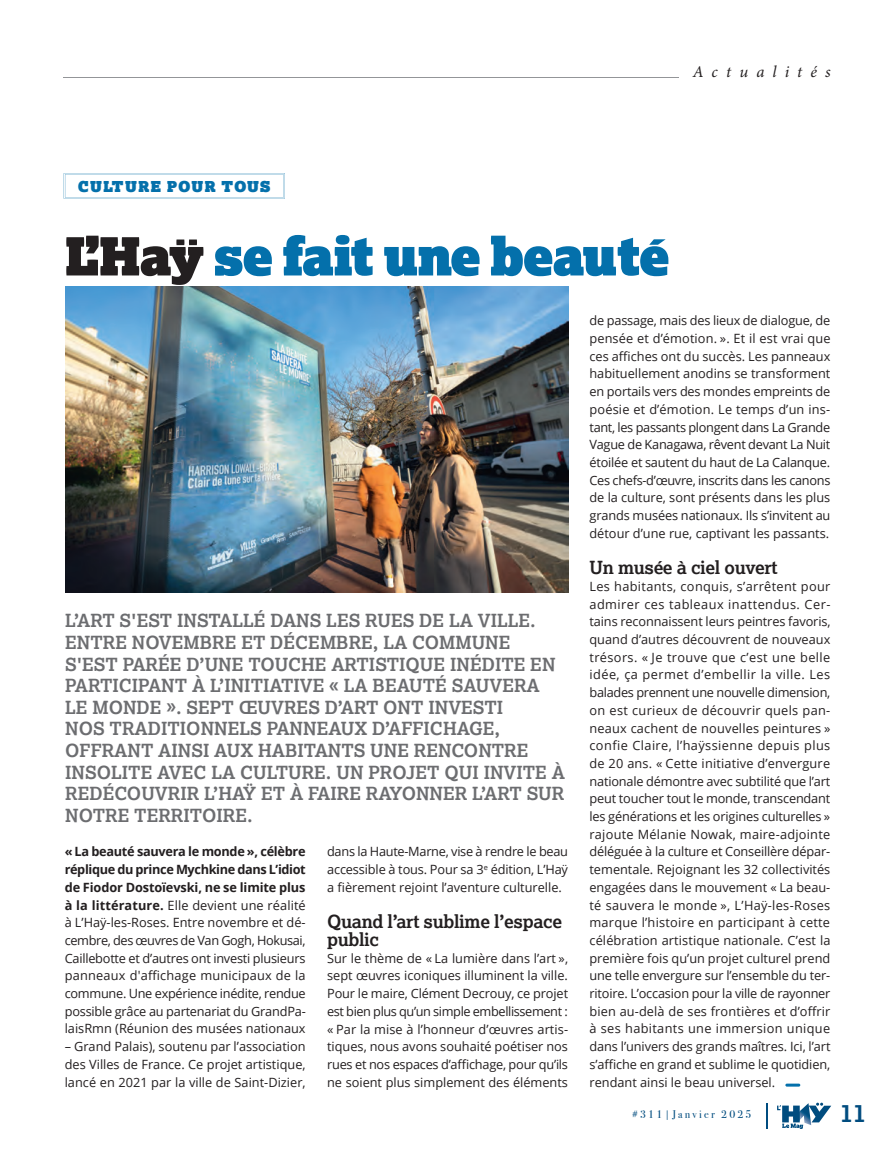
<style>
.page{position:relative;width:894px;height:1149px;background:#fff}
.page>*{position:absolute;margin:0;border:0;box-sizing:border-box;transform-origin:0 0}
.t1{font:52.5px "Lexia Advertising";letter-spacing:-.015em;color:#0470ab}
.t2{font:700 25.05px "Lexia";color:#004c7f}
.t3{font:700 18px/21.6px "Lexia";color:#6c6d70}
.t4{font:700 18px/18px "Lexia";letter-spacing:-.02em;color:#231f20}
.t5{font:italic 16.5px "Minion Pro";letter-spacing:.49em;color:#231f20}
.t6{font:15px "Lexia Advertising";letter-spacing:.1em;color:#0470ab}
.t7{font:12.75px/17.7px "Open Sans";color:#231f20;text-align:justify}
.t8{font:11.1px "Bodoni Svty Two ITCTT";letter-spacing:.2em;color:#004c7f}
.s1{color:#231f20}
.s2{font-weight:700}
</style>
<div class="page">
<hr style="left:64px;top:77px;width:529px;height:1px;background:#939598">
<hr style="left:149px;top:77px;width:530px;height:1px;background:#939598">
<svg style="left:777px;top:1102px;width:54px;height:27px"></svg>
<svg style="left:64px;top:173px;width:221px;height:26px"></svg>
<hr style="left:785px;top:1083px;width:15px;height:3px;background:#0470ab;border-radius:2px">
<img style="left:65px;top:286px;width:503px;height:306px">
<p class="t5" style="left:693px;top:62px;width:139px">Actualités</p>
<p class="t6" style="left:78px;top:176px;width:193px">CULTURE POUR TOUS</p>
<h1 class="t1" style="left:65px;top:222px;width:604px"><span class="s1">L’Haÿ</span> se fait une beauté</h1>
<p class="t3" style="left:65px;top:610px;width:501px">L’ART S'EST INSTALLÉ DANS LES RUES DE LA VILLE.<br>ENTRE NOVEMBRE ET DÉCEMBRE, LA COMMUNE S'EST PARÉE D’UNE TOUCHE ARTISTIQUE INÉDITE EN PARTICIPANT À L’INITIATIVE « LA BEAUTÉ SAUVERA LE MONDE ». SEPT ŒUVRES D’ART ONT INVESTI<br>NOS TRADITIONNELS PANNEAUX D’AFFICHAGE, OFFRANT AINSI AUX HABITANTS UNE RENCONTRE INSOLITE AVEC LA CULTURE. UN PROJET QUI INVITE À REDÉCOUVRIR L’HAŸ ET À FAIRE RAYONNER L’ART SUR NOTRE TERRITOIRE.</p>
<p class="t7" style="left:65px;top:842px;width:242px"><span class="s2">« La beauté sauvera le monde », célèbre réplique du prince Mychkine dans L’idiot de Fiodor Dostoïevski, ne se limite plus à la littérature.</span> Elle devient une réalité à L’Haÿ-les-Roses. Entre novembre et dé&shy;cembre, des œuvres de Van Gogh, Hokusai, Caillebotte et d’autres ont investi plusieurs panneaux d'affichage municipaux de la commune. Une expérience inédite, rendue possible grâce au partenariat du GrandPa&shy;laisRmn (Réunion des musées nationaux</p>
<p class="t7" style="left:65px;top:1037px;width:242px">– Grand Palais), soutenu par l’association des Villes de France. Ce projet artistique, lancé en 2021 par la ville de Saint-Dizier,</p>
<p class="t7" style="left:327px;top:842px;width:242px">dans la Haute-Marne, vise à rendre le beau accessible à tous. Pour sa 3<sup>e</sup> édition, L’Haÿ a fièrement rejoint l’aventure culturelle.</p>
<h3 class="t4" style="left:327px;top:911px;width:236px">Quand l’art sublime l’espace public</h3>
<p class="t7" style="left:327px;top:949px;width:242px">Sur le thème de « La lumière dans l’art », sept œuvres iconiques illuminent la ville.<br>Pour le maire, Clément Decrouy, ce projet est bien plus qu’un simple embellissement : « Par la mise à l’honneur d’œuvres artis&shy;tiques, nous avons souhaité poétiser nos rues et nos espaces d’affichage, pour qu’ils ne soient plus simplement des éléments</p>
<p class="t7" style="left:589px;top:311px;width:242px">de passage, mais des lieux de dialogue, de pensée et d’émotion. ». Et il est vrai que ces affiches ont du succès. Les panneaux habituellement anodins se transforment en portails vers des mondes empreints de poésie et d’émotion. Le temps d’un ins&shy;tant, les passants plongent dans La Grande Vague de Kanagawa, rêvent devant La Nuit étoilée et sautent du haut de La Calanque.<br>Ces chefs-d’œuvre, inscrits dans les canons de la culture, sont présents dans les plus grands musées nationaux. Ils s’invitent au détour d’une rue, captivant les passants.</p>
<h3 class="t4" style="left:589px;top:557px;width:189px">Un musée à ciel ouvert</h3>
<p class="t7" style="left:589px;top:577px;width:242px">Les habitants, conquis, s’arrêtent pour admirer ces tableaux inattendus. Cer&shy;tains reconnaissent leurs peintres favoris, quand d’autres découvrent de nouveaux trésors. « Je trouve que c’est une belle idée, ça permet d’embellir la ville. Les balades prennent une nouvelle dimension, on est curieux de découvrir quels pan&shy;neaux cachent de nouvelles peintures » confie Claire, l’haÿssienne depuis plus de 20 ans. « Cette initiative d’envergure nationale démontre avec subtilité que l’art peut toucher tout le monde, transcendant les générations et les origines culturelles » rajoute Mélanie Nowak, maire-adjointe déléguée à la culture et Conseillère dépar&shy;tementale. Rejoignant les 32 collectivités engagées dans le mouvement « La beau&shy;té sauvera le monde », L’Haÿ-les-Roses marque l’histoire en participant à cette célébration artistique nationale. C’est la première fois qu’un projet culturel prend une telle envergure sur l’ensemble du ter&shy;ritoire. L’occasion pour la ville de rayonner bien au-delà de ses frontières et d’offrir à ses habitants une immersion unique dans l’univers des grands maîtres. Ici, l’art s’affiche en grand et sublime le quotidien, rendant ainsi le beau universel.</p>
<p class="t8" style="left:632px;top:1105px;width:121px">#311|Janvier 2025</p>
<h2 class="t2" style="left:839px;top:1097px;width:28px">11</h2>
</div>
